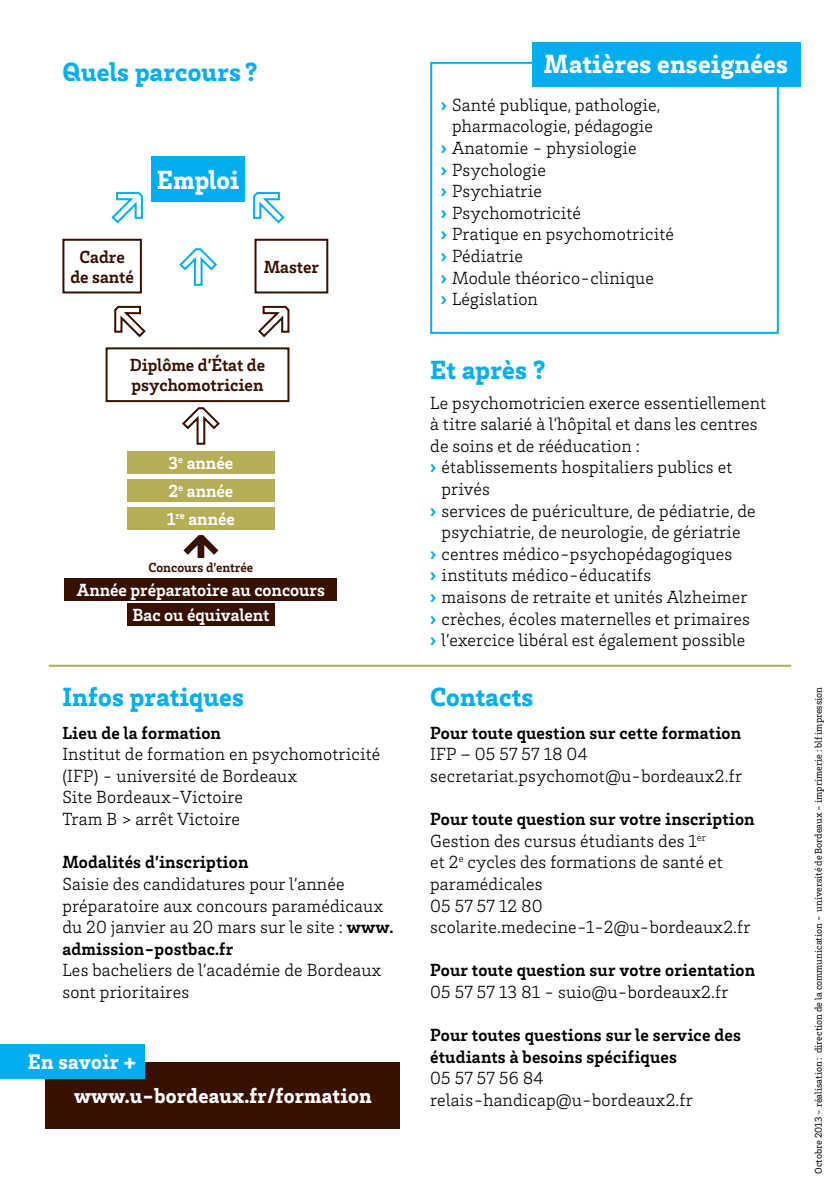
<style>
.page{position:relative;width:840px;height:1191px;background:#fff}
.page>*{position:absolute;margin:0;border:0;box-sizing:border-box;transform-origin:0 0}
.t1{font:900 27px "Brix Slab";letter-spacing:.01em;color:#00aeef}
.t2{font:900 27px "Brix Slab";letter-spacing:.01em;color:#fff}
.t3{font:900 21.6px "Brix Slab";letter-spacing:.01em;color:#fff}
.t4{font:300 18px/21.6px "Brix Slab";letter-spacing:.01em;color:#000}
.t5{font:700 18px/21.6px "Brix Slab";letter-spacing:.01em;color:#000}
.t6{font:700 18px/28.4px "Brix Slab";color:#fff}
.t7{font:700 18px/20px "Brix Slab";color:#371000}
.t8{font:700 13.6px "Brix Slab";color:#371000}
.t9{font:10px "Brix Slab";color:#000}
.s1{font-weight:700}
.s2{font-weight:900;color:#00aeef}
</style>
<div class="page">
<div style="left:46px;top:1062px;width:354px;height:66px;background:#371000"></div>
<div style="left:0;top:1044px;width:145px;height:34px;background:#00aeef"></div>
<div style="left:430px;top:62px;width:348px;height:272px;border:2px solid #00aeef"></div>
<div style="left:532px;top:43px;width:268px;height:44px;background:#00aeef"></div>
<svg style="left:183px;top:535px;width:35px;height:23px"></svg>
<div style="left:127px;top:603px;width:147px;height:23px;background:#371000"></div>
<div style="left:65px;top:578px;width:272px;height:23px;background:#371000"></div>
<div style="left:151px;top:157px;width:94px;height:45px;background:#00aeef"></div>
<div style="left:105px;top:347px;width:184px;height:55px;border:2px solid #371000"></div>
<div style="left:254px;top:239px;width:74px;height:54px;border:2px solid #371000"></div>
<div style="left:62px;top:239px;width:80px;height:54px;border:2px solid #371000"></div>
<div style="left:127px;top:507px;width:147px;height:23px;background:#b6ad57"></div>
<div style="left:127px;top:451px;width:147px;height:22px;background:#b6ad57"></div>
<div style="left:127px;top:479px;width:147px;height:23px;background:#b6ad57"></div>
<svg style="left:182px;top:407px;width:38px;height:38px"></svg>
<svg style="left:258px;top:305px;width:32px;height:33px"></svg>
<svg style="left:179px;top:248px;width:38px;height:38px"></svg>
<svg style="left:114px;top:305px;width:32px;height:33px"></svg>
<svg style="left:111px;top:192px;width:32px;height:32px"></svg>
<svg style="left:253px;top:192px;width:32px;height:32px"></svg>
<hr style="left:49px;top:665px;width:741px;height:2px;background:#b6ad57">
<h1 class="t1" style="left:62px;top:54px;width:197px">Quels parcours ?</h1>
<h1 class="t2" style="left:543px;top:46px;width:245px">Matières enseignées</h1>
<p class="t7" style="left:70px;top:246px;width:65px;text-align:center">Cadre de santé</p>
<h1 class="t2" style="left:157px;top:162px;width:84px">Emploi</h1>
<p class="t7" style="left:263px;top:256px;width:57px">Master</p>
<p class="t7" style="left:130px;top:354px;width:137px">Diplôme d’État de psychomotricien</p>
<p class="t6" style="left:168px;top:447px;width:66px">3<sup>e</sup> année<br>2<sup>e</sup> année</p>
<p class="t6" style="left:167px;top:504px;width:69px">1<sup>re</sup> année</p>
<p class="t8" style="left:148px;top:558px;width:106px">Concours d’entrée</p>
<p class="t6" style="left:77px;top:575px;width:249px">Année préparatoire au concours</p>
<p class="t6" style="left:132px;top:600px;width:138px">Bac ou équivalent</p>
<h1 class="t1" style="left:62px;top:678px;width:183px">Infos pratiques</h1>
<p class="t5" style="left:62px;top:721px;width:160px">Lieu de la formation</p>
<p class="t4" style="left:62px;top:742px;width:319px">Institut de formation en psychomotricité (IFP) - université de Bordeaux<br>Site Bordeaux-Victoire<br>Tram B &gt; arrêt Victoire</p>
<p class="t5" style="left:62px;top:850px;width:187px">Modalités d’inscription</p>
<p class="t4" style="left:62px;top:872px;width:332px">Saisie des candidatures pour l’année préparatoire aux concours paramédicaux du 20 janvier au 20 mars sur le site : <span class="s1">www. admission-postbac.fr</span></p>
<p class="t4" style="left:62px;top:958px;width:320px">Les bacheliers de l’académie de Bordeaux sont prioritaires</p>
<p class="t3" style="left:28px;top:1047px;width:109px">En savoir +</p>
<p class="t4" style="left:440px;top:93px;width:221px"><span class="s2">›</span> Santé publique, pathologie,</p>
<p class="t4" style="left:452px;top:115px;width:202px">pharmacologie, pédagogie</p>
<p class="t4" style="left:440px;top:136px;width:197px"><span class="s2">›</span> Anatomie - physiologie</p>
<p class="t4" style="left:440px;top:158px;width:107px"><span class="s2">›</span> Psychologie</p>
<p class="t4" style="left:440px;top:180px;width:103px"><span class="s2">›</span> Psychiatrie</p>
<p class="t4" style="left:440px;top:201px;width:142px"><span class="s2">›</span> Psychomotricité</p>
<p class="t4" style="left:440px;top:223px;width:235px"><span class="s2">›</span> Pratique en psychomotricité</p>
<p class="t4" style="left:440px;top:244px;width:84px"><span class="s2">›</span> Pédiatrie</p>
<p class="t4" style="left:440px;top:266px;width:214px"><span class="s2">›</span> Module théorico-clinique</p>
<p class="t4" style="left:440px;top:288px;width:99px"><span class="s2">›</span> Législation</p>
<h1 class="t1" style="left:430px;top:352px;width:117px">Et après ?</h1>
<p class="t4" style="left:430px;top:391px;width:337px">Le psychomotricien exerce essentiellement</p>
<p class="t4" style="left:430px;top:412px;width:329px">à titre salarié à l’hôpital et dans les centres</p>
<p class="t4" style="left:430px;top:434px;width:211px">de soins et de rééducation :</p>
<p class="t4" style="left:430px;top:456px;width:303px"><span class="s2">›</span> établissements hospitaliers publics et</p>
<p class="t4" style="left:441px;top:477px;width:50px">privés</p>
<p class="t4" style="left:430px;top:499px;width:327px"><span class="s2">›</span> services de puériculture, de pédiatrie, de</p>
<p class="t4" style="left:441px;top:520px;width:300px">psychiatrie, de neurologie, de gériatrie</p>
<p class="t4" style="left:430px;top:542px;width:303px"><span class="s2">›</span> centres médico-psychopédagogiques</p>
<p class="t4" style="left:430px;top:564px;width:222px"><span class="s2">›</span> instituts médico-éducatifs</p>
<p class="t4" style="left:430px;top:585px;width:318px"><span class="s2">›</span> maisons de retraite et unités Alzheimer</p>
<p class="t4" style="left:430px;top:607px;width:321px"><span class="s2">›</span> crèches, écoles maternelles et primaires</p>
<p class="t4" style="left:430px;top:628px;width:316px"><span class="s2">›</span> l’exercice libéral est également possible</p>
<h1 class="t1" style="left:430px;top:678px;width:105px">Contacts</h1>
<p class="t5" style="left:430px;top:721px;width:312px">Pour toute question sur cette formation</p>
<p class="t4" style="left:430px;top:742px;width:313px">IFP – 05 57 57 18 04 secretariat.psychomot@u-bordeaux2.fr</p>
<p class="t4" style="left:430px;top:807px;width:326px"><span class="s1">Pour toute question sur votre inscription<br></span>Gestion des cursus étudiants des 1<sup>er<br></sup>et 2<sup>e</sup> cycles des formations de santé et paramédicales<br>05 57 57 12 80 scolarite.medecine-1-2@u-bordeaux2.fr</p>
<p class="t5" style="left:430px;top:958px;width:326px">Pour toute question sur votre orientation</p>
<p class="t4" style="left:430px;top:980px;width:299px">05 57 57 13 81 - suio@u-bordeaux2.fr</p>
<p class="t5" style="left:430px;top:1023px;width:312px">Pour toutes questions sur le service des étudiants à besoins spécifiques</p>
<p class="t4" style="left:430px;top:1066px;width:115px">05 57 57 56 84</p>
<p class="t3" style="left:74px;top:1081px;width:299px">www.u-bordeaux.fr/formation</p>
<p class="t4" style="left:430px;top:1088px;width:264px">relais-handicap@u-bordeaux2.fr</p>
<p class="t9" style="left:811px;top:1173px;width:488px;rotate:-90deg">Octobre 2013 - réalisation : direction de la communication - université de Bordeaux - imprimerie : blf impression</p>
</div>
